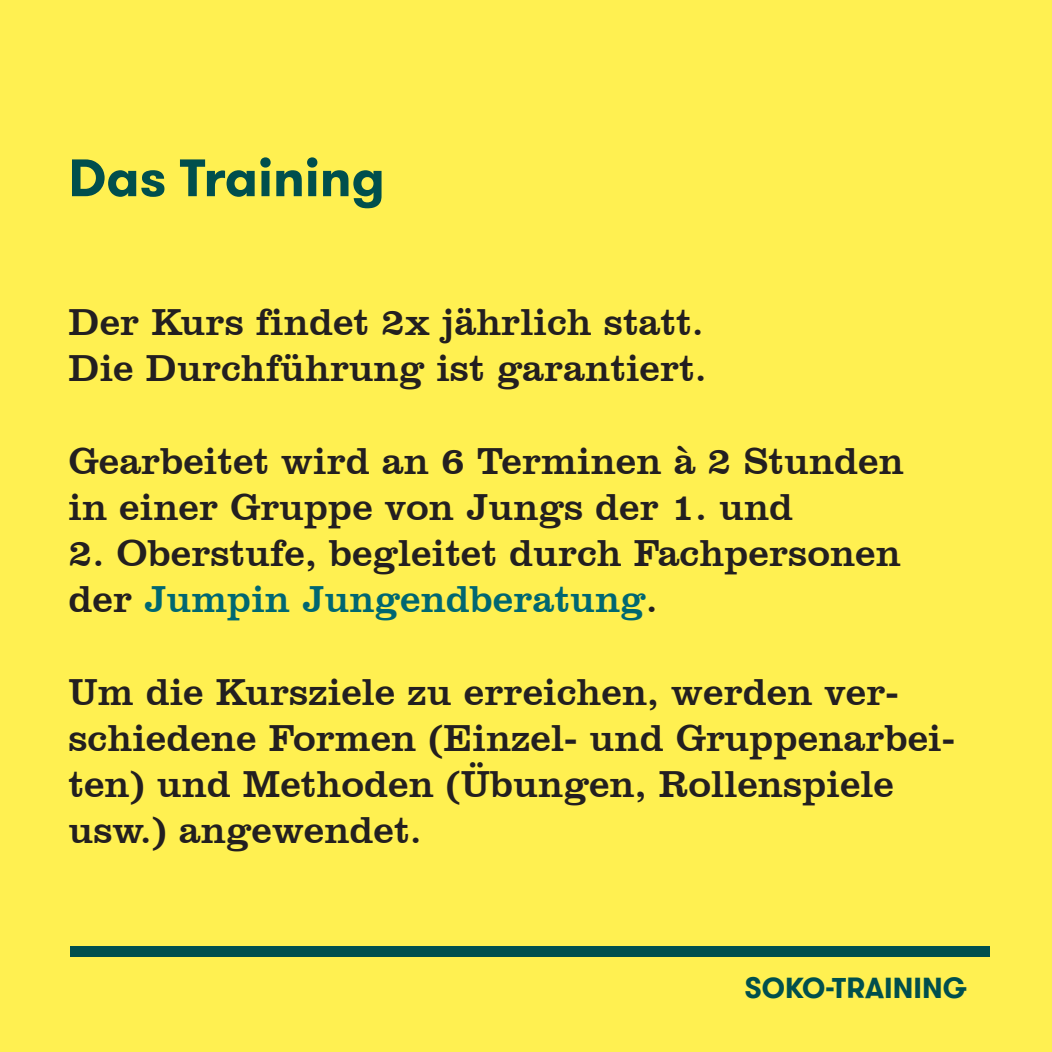
<style>
.page{position:relative;width:1052px;height:1052px;background:#fff051}
.page>*{position:absolute;margin:0;border:0;box-sizing:border-box;transform-origin:0 0}
.t1{font:700 52.5px "GT Walsheim";color:#004f4d}
.t2{font:38.5px/46.2px "Clarendon BT";color:#231f20}
.t3{font:700 28.7px "GT Walsheim";color:#004f4d}
.s1{color:#006771}
</style>
<div class="page">
<div style="left:70px;top:946px;width:919px;height:11px;background:#004f4d"></div>
<h1 class="t1" style="left:68px;top:144px;width:318px">Das Training</h1>
<p class="t2" style="left:68px;top:298px;width:640px">Der Kurs findet 2x jährlich statt.<br>Die Durchführung ist garantiert.</p>
<p class="t2" style="left:68px;top:436px;width:837px">Gearbeitet wird an 6 Terminen à 2 Stunden in einer Gruppe von Jungs der 1. und</p>
<p class="t2" style="left:68px;top:529px;width:834px">2. Oberstufe, begleitet durch Fachpersonen der <span class="s1">Jumpin Jungendberatung</span>.</p>
<p class="t2" style="left:68px;top:667px;width:888px">Um die Kursziele zu erreichen, werden ver&shy;schiedene Formen (Einzel- und Gruppenarbei&shy;ten) und Methoden (Übungen, Rollenspiele usw.) angewendet.</p>
<p class="t3" style="left:744px;top:969px;width:224px">SOKO-TRAINING</p>
</div>
